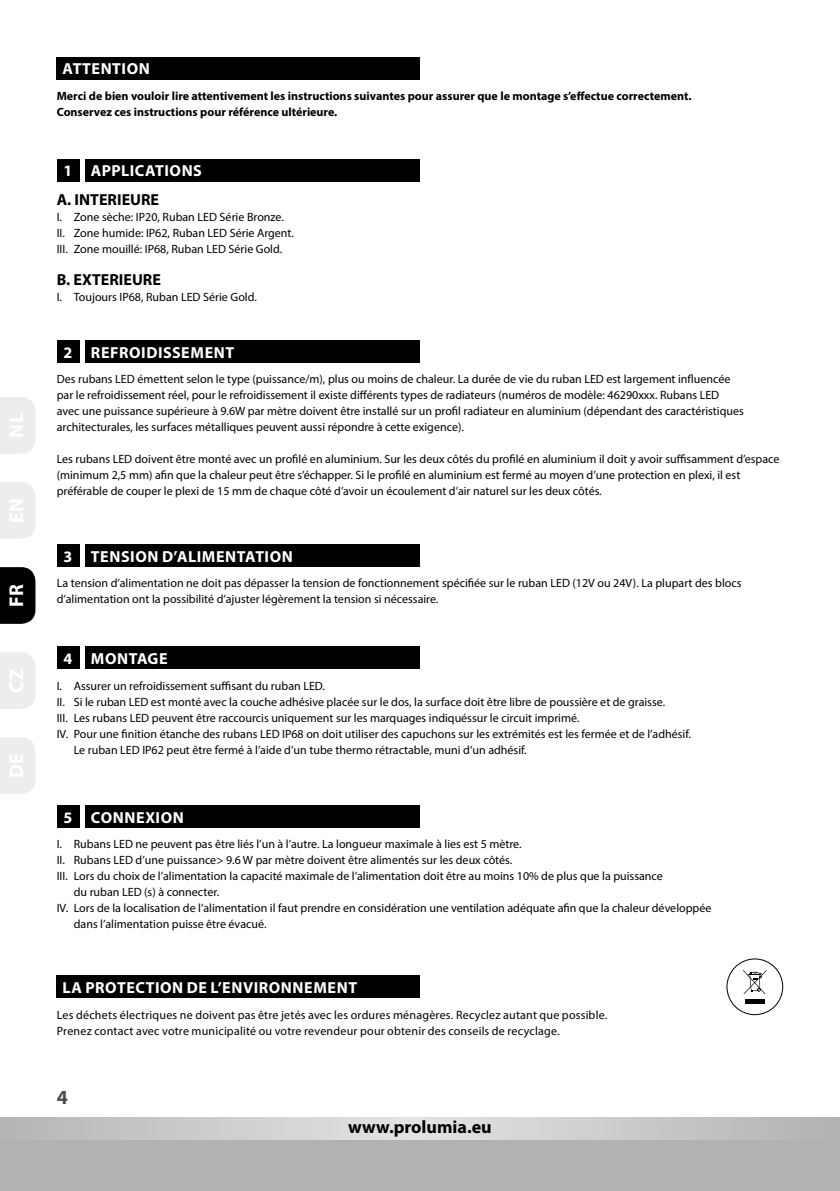
<style>
.page{position:relative;width:840px;height:1191px;background:#fff}
.page>*{position:absolute;margin:0;border:0;box-sizing:border-box;transform-origin:0 0}
.t1{font:700 20px "Myriad Pro";color:#fff}
.t2{font:700 20px "Myriad Pro";color:#4a4a49}
.t3{font:700 18px "Myriad Pro";color:#000}
.t4{font:700 16px "Myriad Pro";letter-spacing:.035em;color:#fff}
.t5{font:700 16px "Myriad Pro";color:#000}
.t6{font:12px/16px "Myriad Pro";color:#000}
.t7{font:700 12px/16px "Myriad Pro";color:#000}
</style>
<div class="page">
<div style="left:0;top:1140px;width:839px;height:51px;background:#b3b2b2"></div>
<svg style="left:0;top:1117px;width:839px;height:23px;background:#cbcbcb"></svg>
<div style="left:85px;top:159px;width:335px;height:22px;background:#000"></div>
<div style="left:85px;top:340px;width:335px;height:23px;background:#000"></div>
<div style="left:85px;top:544px;width:335px;height:23px;background:#000"></div>
<div style="left:85px;top:646px;width:335px;height:23px;background:#000"></div>
<div style="left:85px;top:805px;width:335px;height:23px;background:#000"></div>
<hr style="left:745px;top:999px;width:19px;height:4px;background:#000">
<svg style="left:743px;top:970px;width:23px;height:24px"></svg>
<div style="left:726px;top:958px;width:56px;height:57px;border:1px solid #000;border-radius:50%"></div>
<div style="left:57px;top:57px;width:363px;height:22px;background:#000"></div>
<div style="left:57px;top:975px;width:363px;height:23px;background:#000"></div>
<div style="left:57px;top:159px;width:22px;height:22px;background:#000"></div>
<div style="left:57px;top:340px;width:22px;height:23px;background:#000"></div>
<div style="left:57px;top:544px;width:22px;height:23px;background:#000"></div>
<div style="left:57px;top:646px;width:22px;height:23px;background:#000"></div>
<div style="left:57px;top:805px;width:22px;height:23px;background:#000"></div>
<div style="left:0;top:397px;width:35px;height:57px;background:#ededed"></div>
<div style="left:0;top:482px;width:35px;height:57px;background:#ededed"></div>
<div style="left:0;top:652px;width:35px;height:57px;background:#ededed"></div>
<div style="left:0;top:567px;width:35px;height:57px;background:#000"></div>
<div style="left:0;top:737px;width:35px;height:57px;background:#ededed"></div>
<h1 class="t1" style="left:3px;top:607px;width:24px;rotate:-90deg">FR</h1>
<h3 class="t4" style="left:63px;top:58px;width:89px">ATTENTION</h3>
<p class="t7" style="left:57px;top:87px;width:635px">Merci de bien vouloir lire attentivement les instructions suivantes pour assurer que le montage s’effectue correctement.<br>Conservez ces instructions pour référence ultérieure.</p>
<h3 class="t4" style="left:64px;top:160px;width:10px">1</h3>
<h3 class="t4" style="left:91px;top:160px;width:112px">APPLICATIONS</h3>
<h3 class="t5" style="left:57px;top:189px;width:104px">A. INTERIEURE</h3>
<p class="t6" style="left:57px;top:209px;width:238px">I. Zone sèche: IP20, Ruban LED Série Bronze.<br>II. Zone humide: IP62, Ruban LED Série Argent.<br>III. Zone mouillé: IP68, Ruban LED Série Gold.</p>
<h3 class="t5" style="left:57px;top:269px;width:106px">B. EXTERIEURE</h3>
<p class="t6" style="left:57px;top:289px;width:201px">I. Toujours IP68, Ruban LED Série Gold.</p>
<h3 class="t4" style="left:64px;top:342px;width:10px">2</h3>
<h3 class="t4" style="left:91px;top:342px;width:145px">REFROIDISSEMENT</h3>
<p class="t6" style="left:57px;top:371px;width:688px">Des rubans LED émettent selon le type (puissance/m), plus ou moins de chaleur. La durée de vie du ruban LED est largement influencée par le refroidissement réel, pour le refroidissement il existe différents types de radiateurs (numéros de modèle: 46290xxx. Rubans LED avec une puissance supérieure à 9.6W par mètre doivent être installé sur un profil radiateur en aluminium (dépendant des caractéristiques architecturales, les surfaces métalliques peuvent aussi répondre à cette exigence).</p>
<p class="t6" style="left:57px;top:451px;width:723px">Les rubans LED doivent être monté avec un profilé en aluminium. Sur les deux côtés du profilé en aluminium il doit y avoir suffisamment d’espace (minimum 2,5 mm) afin que la chaleur peut être s’échapper. Si le profilé en aluminium est fermé au moyen d’une protection en plexi, il est préférable de couper le plexi de 15 mm de chaque côté d’avoir un écoulement d’air naturel sur les deux côtés.</p>
<h3 class="t4" style="left:64px;top:546px;width:10px">3</h3>
<h3 class="t4" style="left:91px;top:546px;width:203px">TENSION D’ALIMENTATION</h3>
<p class="t6" style="left:57px;top:575px;width:686px">La tension d’alimentation ne doit pas dépasser la tension de fonctionnement spécifiée sur le ruban LED (12V ou 24V). La plupart des blocs d’alimentation ont la possibilité d’ajuster légèrement la tension si nécessaire.</p>
<h3 class="t4" style="left:64px;top:648px;width:10px">4</h3>
<h3 class="t4" style="left:91px;top:648px;width:78px">MONTAGE</h3>
<p class="t6" style="left:57px;top:677px;width:269px">I. Assurer un refroidissement suffisant du ruban LED.</p>
<p class="t6" style="left:57px;top:693px;width:609px">II. Si le ruban LED est monté avec la couche adhésive placée sur le dos, la surface doit être libre de poussière et de graisse.</p>
<p class="t6" style="left:57px;top:709px;width:524px">III. Les rubans LED peuvent être raccourcis uniquement sur les marquages indiquéssur le circuit imprimé.</p>
<p class="t6" style="left:57px;top:725px;width:635px">IV. Pour une finition étanche des rubans LED IP68 on doit utiliser des capuchons sur les extrémités est les fermée et de l’adhésif.</p>
<p class="t6" style="left:74px;top:741px;width:454px">Le ruban LED IP62 peut être fermé à l’aide d’un tube thermo rétractable, muni d’un adhésif.</p>
<h3 class="t4" style="left:64px;top:807px;width:10px">5</h3>
<h3 class="t4" style="left:91px;top:807px;width:94px">CONNEXION</h3>
<p class="t6" style="left:57px;top:836px;width:466px">I. Rubans LED ne peuvent pas être liés l’un à l’autre. La longueur maximale à lies est 5 mètre.</p>
<p class="t6" style="left:57px;top:852px;width:457px">II. Rubans LED d’une puissance&gt; 9.6 W par mètre doivent être alimentés sur les deux côtés.</p>
<p class="t6" style="left:57px;top:868px;width:607px">III. Lors du choix de l’alimentation la capacité maximale de l’alimentation doit être au moins 10% de plus que la puissance</p>
<p class="t6" style="left:74px;top:884px;width:147px">du ruban LED (s) à connecter.</p>
<p class="t6" style="left:57px;top:900px;width:655px">IV. Lors de la localisation de l’alimentation il faut prendre en considération une ventilation adéquate afin que la chaleur développée</p>
<p class="t6" style="left:74px;top:916px;width:194px">dans l’alimentation puisse être évacué.</p>
<h3 class="t4" style="left:63px;top:977px;width:296px">LA PROTECTION DE L’ENVIRONNEMENT</h3>
<p class="t6" style="left:57px;top:1006px;width:552px">Les déchets électriques ne doivent pas être jetés avec les ordures ménagères. Recyclez autant que possible.<br>Prenez contact avec votre municipalité ou votre revendeur pour obtenir des conseils de recyclage.</p>
<h1 class="t2" style="left:57px;top:1084px;width:13px">4</h1>
<h2 class="t3" style="left:348px;top:1115px;width:145px">www.prolumia.eu</h2>
</div>
